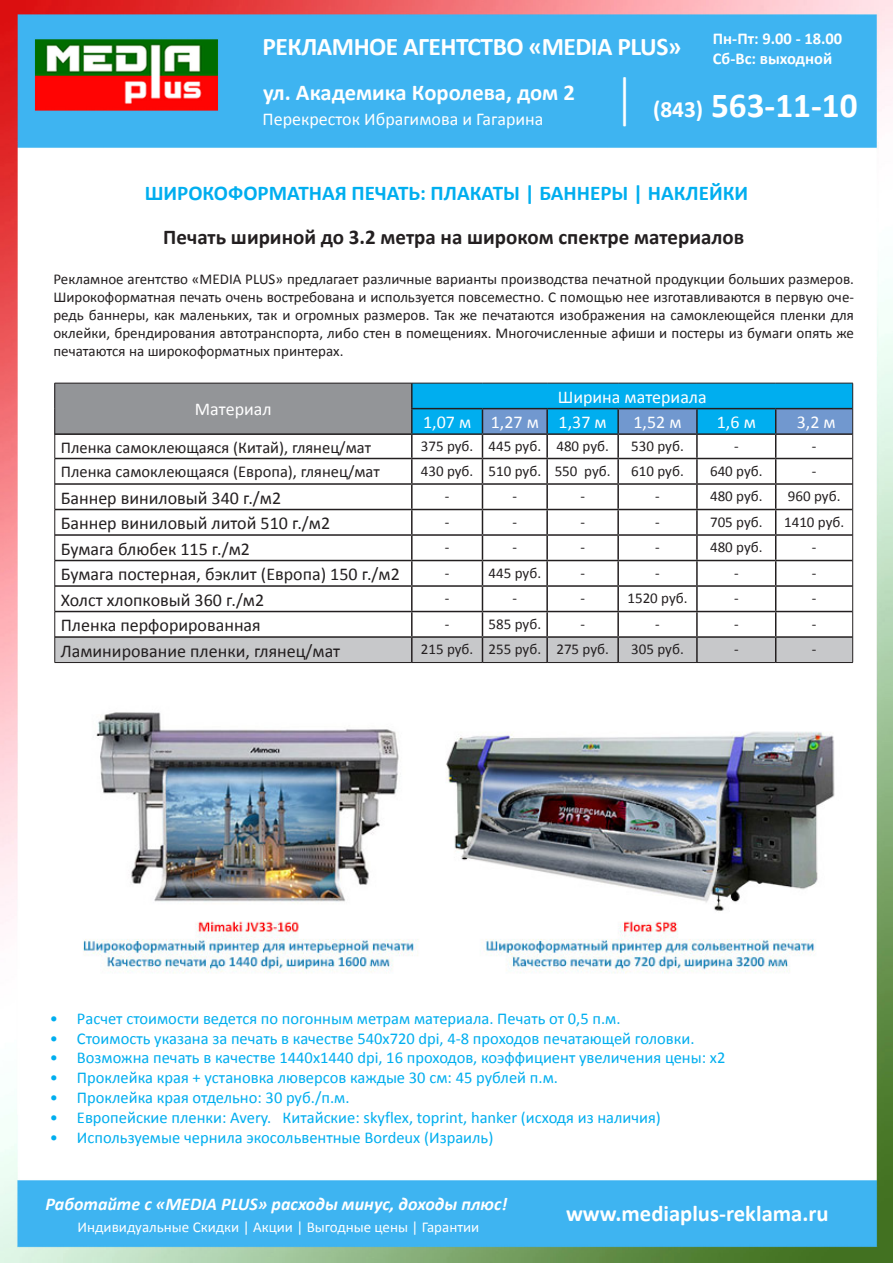
<style>
.page{position:relative;width:893px;height:1263px;background:#fff}
.page>*{position:absolute;margin:0;border:0;box-sizing:border-box;transform-origin:0 0}
.t1{font:700 55.35px "Calibri";color:#fff;scale:.42 1}
.t2{font:700 35.25px "Calibri";color:#fff}
.t3{font:700 25.5px "Calibri";letter-spacing:-.02em;color:#fff}
.t4{font:700 22.65px "Calibri";color:#fff}
.t5{font:700 21px "Calibri";color:#231f20}
.t6{font:700 21px "Calibri";color:#00aeef}
.t7{font:18px "Calibri";color:#231f20}
.t8{font:18px/25.5px "Calibri";color:#fff}
.t9{font:italic 700 18px "Calibri";color:#fff}
.t10{font:16.5px "Calibri";color:#00aeef}
.t11{font:16.5px "Calibri";color:#231f20}
.t12{font:700 16.5px/19.8px "Calibri";color:#fff}
.t13{font:15px/18px "Calibri";color:#231f20;text-align:justify}
.t14{font:15px "Calibri";color:#fff}
.s1{font-size:23.4px}
</style>
<div class="page">
<img style="left:0;top:0;width:893px;height:1263px">
<img style="left:57px;top:697px;width:797px;height:282px">
<hr style="left:55px;top:662px;width:357px;height:1px;background:#231f20">
<hr style="left:412px;top:662px;width:70px;height:1px;background:#231f20">
<hr style="left:482px;top:662px;width:65px;height:1px;background:#231f20">
<hr style="left:547px;top:662px;width:71px;height:1px;background:#231f20">
<hr style="left:618px;top:662px;width:79px;height:1px;background:#231f20">
<hr style="left:697px;top:662px;width:79px;height:1px;background:#231f20">
<hr style="left:776px;top:662px;width:77px;height:1px;background:#231f20">
<svg style="left:55px;top:383px;width:798px;height:279px"></svg>
<p class="t12" style="left:713px;top:29px;width:131px">Пн-Пт: 9.00 - 18.00<br>Сб-Вс: выходной</p>
<h3 class="t3" style="left:263px;top:31px;width:421px">РЕКЛАМНОЕ АГЕНТСТВО «MEDIA PLUS»</h3>
<h3 class="t4" style="left:263px;top:78px;width:313px">ул. Академика Королева, дом 2</h3>
<h1 class="t1" style="left:619px;top:63px;width:28px">|</h1>
<h2 class="t2" style="left:653px;top:82px;width:206px"><span class="s1">(843)</span> 563-11-10</h2>
<p class="t8" style="left:263px;top:106px;width:282px">Перекресток Ибрагимова и Гагарина</p>
<h3 class="t6" style="left:145px;top:179px;width:605px">ШИРОКОФОРМАТНАЯ ПЕЧАТЬ: ПЛАКАТЫ | БАННЕРЫ | НАКЛЕЙКИ</h3>
<h3 class="t5" style="left:163px;top:224px;width:582px">Печать шириной до 3.2 метра на широком спектре материалов</h3>
<p class="t13" style="left:53px;top:270px;width:802px">Рекламное агентство «MEDIA PLUS» предлагает различные варианты производства печатной продукции больших размеров.<br>Широкоформатная печать очень востребована и используется повсеместно. С помощью нее изготавливаются в первую оче&shy;редь баннеры, как маленьких, так и огромных размеров. Так же печатаются изображения на самоклеющейся пленки для оклейки, брендирования автотранспорта, либо стен в помещениях. Многочисленные афиши и постеры из бумаги опять же печатаются на широкоформатных принтерах.</p>
<p class="t8" style="left:195px;top:397px;width:78px">Материал</p>
<p class="t8" style="left:423px;top:384px;width:285px;text-indent:135px">Ширина материала<br>1,07 м 1,27 м 1,37 м</p>
<p class="t8" style="left:633px;top:409px;width:50px">1,52 м</p>
<p class="t8" style="left:717px;top:409px;width:40px">1,6 м</p>
<p class="t8" style="left:797px;top:409px;width:40px">3,2 м</p>
<p class="t11" style="left:61px;top:437px;width:312px">Пленка самоклеющаяся (Китай), глянец/мат</p>
<p class="t13" style="left:421px;top:437px;width:190px">375 руб. 445 руб. 480 руб.</p>
<p class="t13" style="left:631px;top:437px;width:54px">530 руб.</p>
<p class="t13" style="left:734px;top:437px;width:6px">-</p>
<p class="t13" style="left:812px;top:437px;width:6px">-</p>
<p class="t11" style="left:61px;top:461px;width:321px">Пленка самоклеющаяся (Европа), глянец/мат</p>
<p class="t13" style="left:421px;top:462px;width:191px">430 руб. 510 руб. 550 руб.</p>
<p class="t13" style="left:631px;top:462px;width:54px">610 руб.</p>
<p class="t13" style="left:710px;top:462px;width:54px">640 руб.</p>
<p class="t13" style="left:812px;top:462px;width:6px">-</p>
<p class="t7" style="left:61px;top:486px;width:222px">Баннер виниловый 340 г./м2</p>
<p class="t13" style="left:445px;top:487px;width:6px">-</p>
<p class="t13" style="left:512px;top:487px;width:6px">-</p>
<p class="t13" style="left:580px;top:487px;width:6px">-</p>
<p class="t13" style="left:655px;top:487px;width:6px">-</p>
<p class="t13" style="left:710px;top:487px;width:54px">480 руб.</p>
<p class="t13" style="left:788px;top:487px;width:54px">960 руб.</p>
<p class="t7" style="left:61px;top:512px;width:271px">Баннер виниловый литой 510 г./м2</p>
<p class="t13" style="left:445px;top:513px;width:6px">-</p>
<p class="t13" style="left:512px;top:513px;width:6px">-</p>
<p class="t13" style="left:580px;top:513px;width:6px">-</p>
<p class="t13" style="left:655px;top:513px;width:6px">-</p>
<p class="t13" style="left:710px;top:513px;width:54px">705 руб.</p>
<p class="t13" style="left:784px;top:513px;width:62px">1410 руб.</p>
<p class="t7" style="left:61px;top:537px;width:191px">Бумага блюбек 115 г./м2</p>
<p class="t13" style="left:445px;top:538px;width:6px">-</p>
<p class="t13" style="left:512px;top:538px;width:6px">-</p>
<p class="t13" style="left:580px;top:538px;width:6px">-</p>
<p class="t13" style="left:655px;top:538px;width:6px">-</p>
<p class="t13" style="left:710px;top:538px;width:54px">480 руб.</p>
<p class="t13" style="left:812px;top:538px;width:6px">-</p>
<p class="t7" style="left:61px;top:563px;width:341px">Бумага постерная, бэклит (Европа) 150 г./м2</p>
<p class="t13" style="left:445px;top:564px;width:6px">-</p>
<p class="t13" style="left:489px;top:564px;width:54px">445 руб.</p>
<p class="t13" style="left:580px;top:564px;width:6px">-</p>
<p class="t13" style="left:655px;top:564px;width:6px">-</p>
<p class="t13" style="left:734px;top:564px;width:6px">-</p>
<p class="t13" style="left:812px;top:564px;width:6px">-</p>
<p class="t7" style="left:61px;top:588px;width:205px">Холст хлопковый 360 г./м2</p>
<p class="t13" style="left:445px;top:589px;width:6px">-</p>
<p class="t13" style="left:512px;top:589px;width:6px">-</p>
<p class="t13" style="left:580px;top:589px;width:6px">-</p>
<p class="t13" style="left:627px;top:589px;width:62px">1520 руб.</p>
<p class="t13" style="left:734px;top:589px;width:6px">-</p>
<p class="t13" style="left:812px;top:589px;width:6px">-</p>
<p class="t7" style="left:61px;top:614px;width:202px">Пленка перфорированная</p>
<p class="t13" style="left:445px;top:615px;width:6px">-</p>
<p class="t13" style="left:489px;top:615px;width:54px">585 руб.</p>
<p class="t13" style="left:580px;top:615px;width:6px">-</p>
<p class="t13" style="left:655px;top:615px;width:6px">-</p>
<p class="t13" style="left:734px;top:615px;width:6px">-</p>
<p class="t13" style="left:812px;top:615px;width:6px">-</p>
<p class="t7" style="left:61px;top:639px;width:281px">Ламинирование пленки, глянец/мат</p>
<p class="t13" style="left:421px;top:640px;width:190px">215 руб. 255 руб. 275 руб.</p>
<p class="t13" style="left:631px;top:640px;width:54px">305 руб.</p>
<p class="t13" style="left:734px;top:640px;width:6px">-</p>
<p class="t13" style="left:812px;top:640px;width:6px">-</p>
<p class="t10" style="left:50px;top:1008px;width:572px">• Расчет стоимости ведется по погонным метрам материала. Печать от 0,5 п.м.</p>
<p class="t10" style="left:50px;top:1028px;width:646px">• Стоимость указана за печать в качестве 540х720 dpi, 4-8 проходов печатающей головки.</p>
<p class="t10" style="left:50px;top:1047px;width:677px">• Возможна печать в качестве 1440х1440 dpi, 16 проходов, коэффициент увеличения цены: х2</p>
<p class="t10" style="left:50px;top:1067px;width:509px">• Проклейка края + установка люверсов каждые 30 см: 45 рублей п.м.</p>
<p class="t10" style="left:50px;top:1087px;width:301px">• Проклейка края отдельно: 30 руб./п.м.</p>
<p class="t10" style="left:50px;top:1107px;width:612px">• Европейские пленки: Avery. Китайские: skyflex, toprint, hanker (исходя из наличия)</p>
<p class="t10" style="left:50px;top:1127px;width:445px">• Используемые чернила экосольвентные Bordeux (Израиль)</p>
<p class="t9" style="left:46px;top:1192px;width:463px">Работайте с «MEDIA PLUS» расходы минус, доходы плюс!</p>
<p class="t14" style="left:78px;top:1217px;width:403px">Индивидуальные Скидки | Акции | Выгодные цены | Гарантии</p>
<h3 class="t4" style="left:566px;top:1199px;width:264px">www.mediaplus-reklama.ru</h3>
</div>
